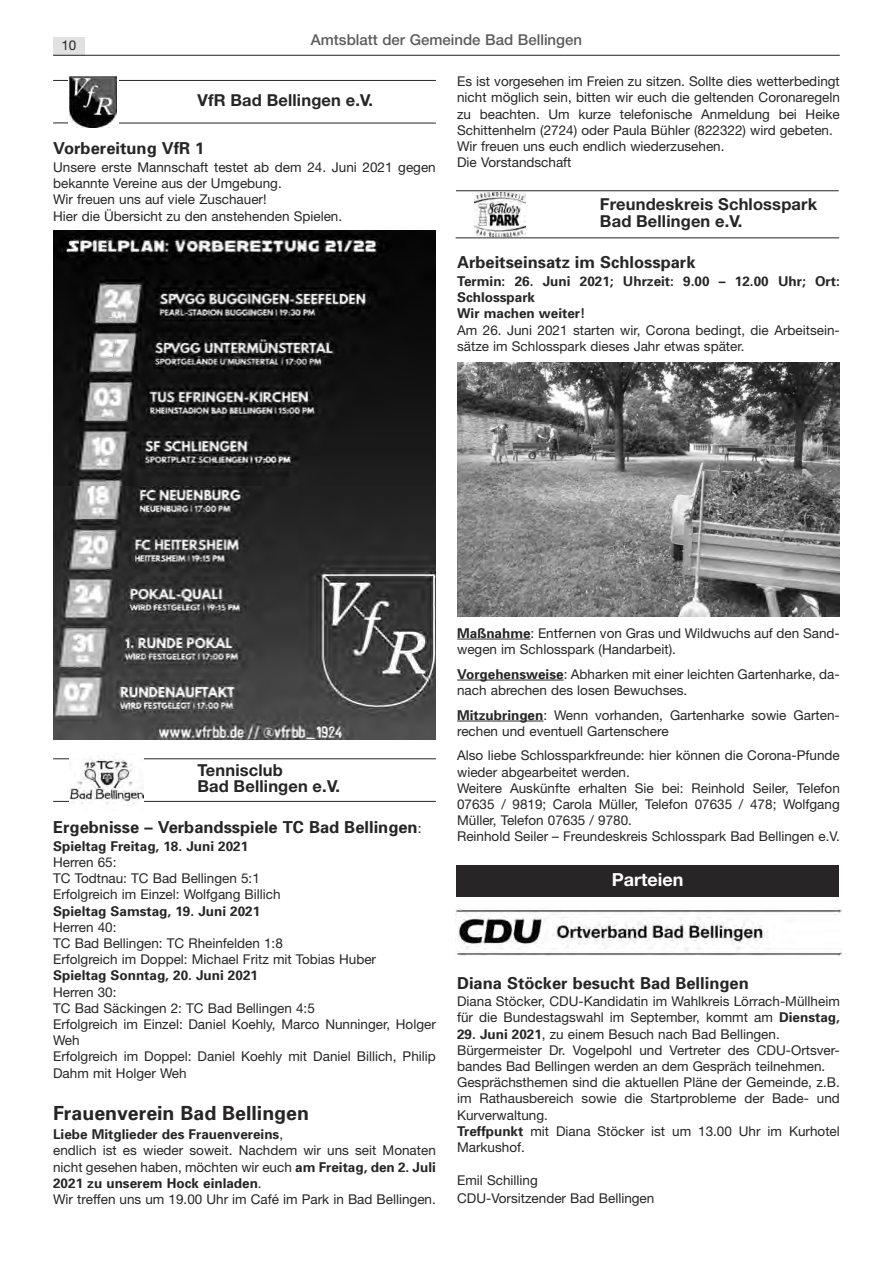
<style>
.page{position:relative;width:893px;height:1263px;background:#fff}
.page>*{position:absolute;margin:0;border:0;box-sizing:border-box;transform-origin:0 0}
.t1{font:700 19.5px "Univers";color:#272526}
.t2{font:700 18px "Helvetica Neue";color:#fff}
.t3{font:700 16.5px "Univers";color:#272526}
.t4{font:700 16.5px/16.5px "Helvetica Neue";letter-spacing:.01em;color:#272526}
.t5{font:500 15px "Helvetica Neue";color:#5d5c5c}
.t6{font:13.5px/16.2px "Helvetica Neue";color:#272526}
.t7{font:700 13.5px/16.2px "Univers";color:#272526}
.s1{font-family:"Helvetica Neue";font-weight:400;font-size:13.5px}
.s2{font-family:"Helvetica Neue";font-weight:400}
.s3{font-family:"Univers";font-weight:700}
</style>
<div class="page">
<div style="left:53px;top:37px;width:32px;height:18px;background:#e1e1e1"></div>
<hr style="left:53px;top:55px;width:787px;height:1px;background:#272526">
<svg style="left:53px;top:122px;width:15px;height:1px"></svg>
<hr style="left:53px;top:80px;width:383px;height:1px;background:#272526">
<hr style="left:118px;top:123px;width:318px;height:1px;background:#272526">
<div style="left:68px;top:72px;width:50px;height:60px;background:#fff"></div>
<img style="left:69px;top:76px;width:47px;height:52px">
<img style="left:53px;top:230px;width:383px;height:509px">
<hr style="left:53px;top:758px;width:383px;height:1px;background:#272526">
<hr style="left:53px;top:801px;width:383px;height:1px;background:#272526">
<div style="left:69px;top:750px;width:75px;height:60px;background:#fff"></div>
<img style="left:70px;top:758px;width:73px;height:46px">
<hr style="left:456px;top:190px;width:383px;height:1px;background:#272526">
<hr style="left:456px;top:237px;width:383px;height:1px;background:#272526">
<img style="left:474px;top:192px;width:52px;height:44px">
<hr style="left:457px;top:639px;width:74px;height:1px;background:#272526">
<hr style="left:457px;top:680px;width:107px;height:1px;background:#272526">
<hr style="left:457px;top:721px;width:86px;height:1px;background:#272526">
<img style="left:457px;top:362px;width:383px;height:255px">
<div style="left:456px;top:865px;width:383px;height:32px;background:#272526"></div>
<img style="left:456px;top:908px;width:385px;height:48px">
<p class="t6" style="left:61px;top:37px;width:17px">10</p>
<p class="t5" style="left:311px;top:30px;width:273px">Amtsblatt der Gemeinde Bad Bellingen</p>
<p class="t4" style="left:197px;top:92px;width:177px">VfR Bad Bellingen e.V.</p>
<p class="t3" style="left:53px;top:139px;width:153px">Vorbereitung VfR 1</p>
<p class="t6" style="left:53px;top:159px;width:384px">Unsere erste Mannschaft testet ab dem 24. Juni 2021 gegen bekannte Vereine aus der Umgebung.<br>Wir freuen uns auf viele Zuschauer!<br>Hier die Übersicht zu den anstehenden Spielen.</p>
<p class="t6" style="left:457px;top:73px;width:384px">Es ist vorgesehen im Freien zu sitzen. Sollte dies wetterbedingt nicht möglich sein, bitten wir euch die geltenden Coronaregeln zu beachten. Um kurze telefonische Anmeldung bei Heike Schittenhelm (2724) oder Paula Bühler (822322) wird gebeten.<br>Wir freuen uns euch endlich wiederzusehen.<br>Die Vorstandschaft</p>
<p class="t4" style="left:600px;top:196px;width:219px">Freundeskreis Schlosspark<br>Bad Bellingen e.V.</p>
<p class="t3" style="left:457px;top:252px;width:240px">Arbeitseinsatz im Schlosspark</p>
<p class="t7" style="left:457px;top:273px;width:384px">Termin: 26. Juni 2021; Uhrzeit: 9.00 – 12.00 Uhr; Ort:<br>Schlosspark<br>Wir machen weiter!</p>
<p class="t6" style="left:457px;top:321px;width:384px">Am 26. Juni 2021 starten wir, Corona bedingt, die Arbeitsein&shy;sätze im Schlosspark dieses Jahr etwas später.</p>
<p class="t4" style="left:197px;top:761px;width:144px">Tennisclub<br>Bad Bellingen e.V.</p>
<p class="t3" style="left:53px;top:817px;width:370px">Ergebnisse – Verbandsspiele TC Bad Bellingen<span class="s1">:</span></p>
<p class="t7" style="left:53px;top:838px;width:197px">Spieltag Freitag, 18. Juni 2021</p>
<p class="t6" style="left:53px;top:854px;width:229px">Herren 65:<br>TC Todtnau: TC Bad Bellingen 5:1<br>Erfolgreich im Einzel: Wolfgang Billich</p>
<p class="t7" style="left:53px;top:903px;width:209px">Spieltag Samstag, 19. Juni 2021</p>
<p class="t6" style="left:53px;top:919px;width:324px">Herren 40:<br>TC Bad Bellingen: TC Rheinfelden 1:8<br>Erfolgreich im Doppel: Michael Fritz mit Tobias Huber</p>
<p class="t7" style="left:53px;top:967px;width:206px">Spieltag Sonntag, 20. Juni 2021</p>
<p class="t6" style="left:53px;top:983px;width:384px">Herren 30:<br>TC Bad Säckingen 2: TC Bad Bellingen 4:5<br>Erfolgreich im Einzel: Daniel Koehly, Marco Nunninger, Holger Weh<br>Erfolgreich im Doppel: Daniel Koehly mit Daniel Billich, Philip Dahm mit Holger Weh</p>
<h1 class="t1" style="left:53px;top:1101px;width:257px">Frauenverein Bad Bellingen</h1>
<p class="t7" style="left:53px;top:1126px;width:231px">Liebe Mitglieder des Frauenvereins<span class="s2">,</span></p>
<p class="t6" style="left:53px;top:1142px;width:384px">endlich ist es wieder soweit. Nachdem wir uns seit Monaten nicht gesehen haben, möchten wir euch <span class="s3">am Freitag, den 2. Juli</span></p>
<p class="t7" style="left:53px;top:1175px;width:210px">2021 zu unserem Hock einladen<span class="s2">.</span></p>
<p class="t6" style="left:53px;top:1191px;width:384px">Wir treffen uns um 19.00 Uhr im Café im Park in Bad Bellingen.</p>
<p class="t6" style="left:457px;top:624px;width:384px"><span class="s3">Maßnahme</span>: Entfernen von Gras und Wildwuchs auf den Sand&shy;wegen im Schlosspark (Handarbeit).</p>
<p class="t6" style="left:457px;top:665px;width:384px"><span class="s3">Vorgehensweise</span>: Abharken mit einer leichten Gartenharke, da&shy;nach abrechen des losen Bewuchses.</p>
<p class="t6" style="left:457px;top:706px;width:384px"><span class="s3">Mitzubringen</span>: Wenn vorhanden, Gartenharke sowie Garten&shy;rechen und eventuell Gartenschere</p>
<p class="t6" style="left:457px;top:747px;width:384px">Also liebe Schlossparkfreunde: hier können die Corona-Pfunde wieder abgearbeitet werden.<br>Weitere Auskünfte erhalten Sie bei: Reinhold Seiler, Telefon 07635 / 9819; Carola Müller, Telefon 07635 / 478; Wolfgang Müller, Telefon 07635 / 9780.<br>Reinhold Seiler – Freundeskreis Schlosspark Bad Bellingen e.V.</p>
<h2 class="t2" style="left:612px;top:868px;width:73px">Parteien</h2>
<p class="t3" style="left:457px;top:973px;width:293px">Diana Stöcker besucht Bad Bellingen</p>
<p class="t6" style="left:457px;top:993px;width:384px">Diana Stöcker, CDU-Kandidatin im Wahlkreis Lörrach-Müllheim für die Bundestagswahl im September, kommt am <span class="s3">Dienstag,</span></p>
<p class="t6" style="left:457px;top:1025px;width:384px"><span class="s3">29. Juni 2021</span>, zu einem Besuch nach Bad Bellingen.<br>Bürgermeister Dr. Vogelpohl und Vertreter des CDU-Ortsver&shy;bandes Bad Bellingen werden an dem Gespräch teilnehmen.<br>Gesprächsthemen sind die aktuellen Pläne der Gemeinde, z.B. im Rathausbereich sowie die Startprobleme der Bade- und Kurverwaltung.<br><span class="s3">Treffpunkt</span> mit Diana Stöcker ist um 13.00 Uhr im Kurhotel Markushof.</p>
<p class="t6" style="left:457px;top:1170px;width:199px;line-height:18.5px">Emil Schilling<br>CDU-Vorsitzender Bad Bellingen</p>
</div>
